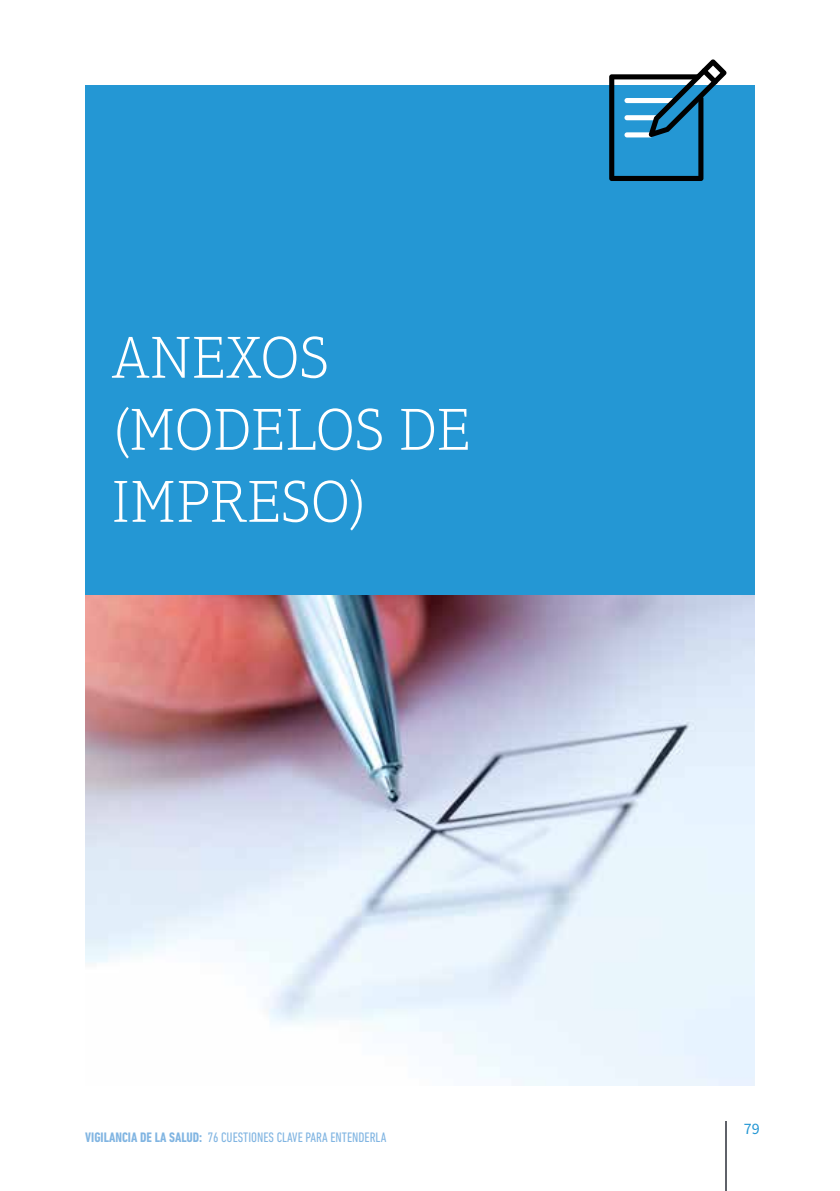
<style>
.page{position:relative;width:840px;height:1191px;background:#fff}
.page>*{position:absolute;margin:0;border:0;box-sizing:border-box;transform-origin:0 0}
.t1{font:100 60px/72px "Aptifer Slab LT Pro";color:#fff}
.t2{font:16px "Source Sans Pro";color:#2497d4}
.t3{font:condensed 14px "DIN Next LT Pro";color:#81b5e2}
.s1{font-weight:700}
</style>
<div class="page">
<hr style="left:725px;top:1121px;width:1px;height:70px;background:#5f6269">
<div style="left:85px;top:85px;width:669px;height:535px;background:#2497d4"></div>
<svg style="left:609px;top:59px;width:117px;height:122px"></svg>
<img style="left:85px;top:595px;width:669px;height:490px">
<h1 class="t1" style="left:111px;top:322px;width:360px">ANEXOS (MODELOS DE<br>IMPRESO)</h1>
<p class="t3" style="left:85px;top:1129px;width:302px"><span class="s1">VIGILANCIA DE LA SALUD:</span> 76 CUESTIONES CLAVE PARA ENTENDERLA</p>
<p class="t2" style="left:743px;top:1118px;width:17px">79</p>
</div>
